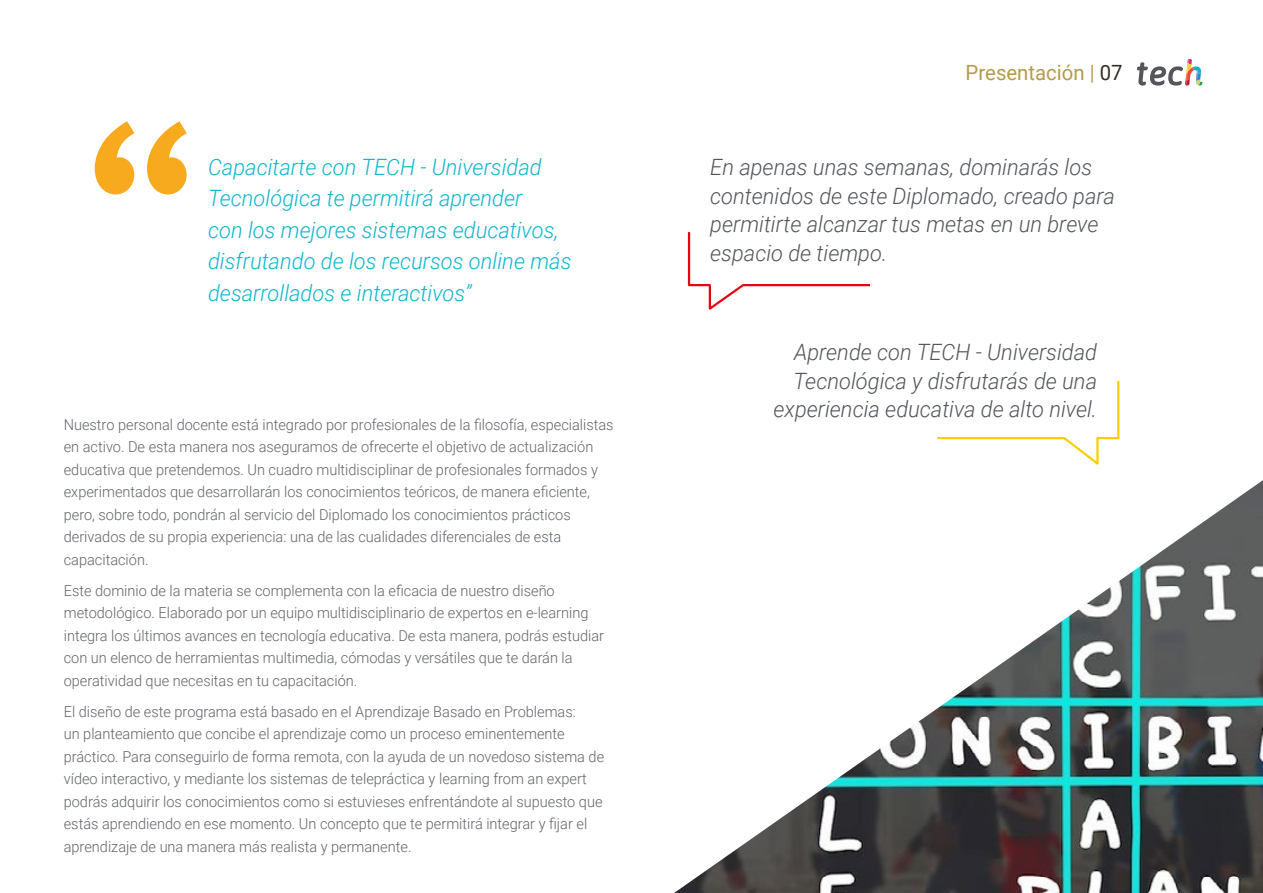
<style>
.page{position:relative;width:1263px;height:893px;background:#fff}
.page>*{position:absolute;margin:0;border:0;box-sizing:border-box;transform-origin:0 0}
.t1{font:italic 300 22.5px/28.5px "Roboto";color:#52555b;text-align:right}
.t2{font:italic 300 22.5px/31.5px "Roboto";color:#0fb6cf}
.t3{font:21px "Roboto";color:#b49c4b}
.t4{font:300 15px/22.5px "Roboto";color:#61646a}
.s1{color:#312e20}
</style>
<div class="page">
<svg style="left:95px;top:121px;width:92px;height:73px"></svg>
<img style="left:674px;top:480px;width:589px;height:413px">
<svg style="left:937px;top:380px;width:183px;height:85px"></svg>
<svg style="left:687px;top:232px;width:183px;height:78px"></svg>
<svg style="left:1137px;top:59px;width:65px;height:27px"></svg>
<h1 class="t2" style="left:208px;top:150px;width:365px">Capacitarte con TECH - Universidad Tecnológica te permitirá aprender<br>con los mejores sistemas educativos, disfrutando de los recursos online más desarrollados e interactivos”</h1>
<p class="t4" style="left:64px;top:412px;width:551px">Nuestro personal docente está integrado por profesionales de la filosofía, especialistas en activo. De esta manera nos aseguramos de ofrecerte el objetivo de actualización educativa que pretendemos. Un cuadro multidisciplinar de profesionales formados y experimentados que desarrollarán los conocimientos teóricos, de manera eficiente, pero, sobre todo, pondrán al servicio del Diplomado los conocimientos prácticos derivados de su propia experiencia: una de las cualidades diferenciales de esta capacitación.</p>
<p class="t4" style="left:64px;top:578px;width:542px">Este dominio de la materia se complementa con la eficacia de nuestro diseño metodológico. Elaborado por un equipo multidisciplinario de expertos en e-learning integra los últimos avances en tecnología educativa. De esta manera, podrás estudiar con un elenco de herramientas multimedia, cómodas y versátiles que te darán la operatividad que necesitas en tu capacitación.</p>
<p class="t4" style="left:64px;top:699px;width:542px">El diseño de este programa está basado en el Aprendizaje Basado en Problemas:<br>un planteamiento que concibe el aprendizaje como un proceso eminentemente práctico. Para conseguirlo de forma remota, con la ayuda de un novedoso sistema de vídeo interactivo, y mediante los sistemas de telepráctica y learning from an expert podrás adquirir los conocimientos como si estuvieses enfrentándote al supuesto que estás aprendiendo en ese momento. Un concepto que te permitirá integrar y fijar el aprendizaje de una manera más realista y permanente.</p>
<h2 class="t3" style="left:966px;top:57px;width:159px">Presentación | <span class="s1">07</span></h2>
<h1 class="t1" style="left:710px;top:152px;width:406px;text-align:left">En apenas unas semanas, dominarás los contenidos de este Diplomado, creado para permitirte alcanzar tus metas en un breve espacio de tiempo.</h1>
<h1 class="t1" style="left:773px;top:337px;width:325px">Aprende con TECH - Universidad<br>Tecnológica y disfrutarás de una experiencia educativa de alto nivel.</h1>
</div>
